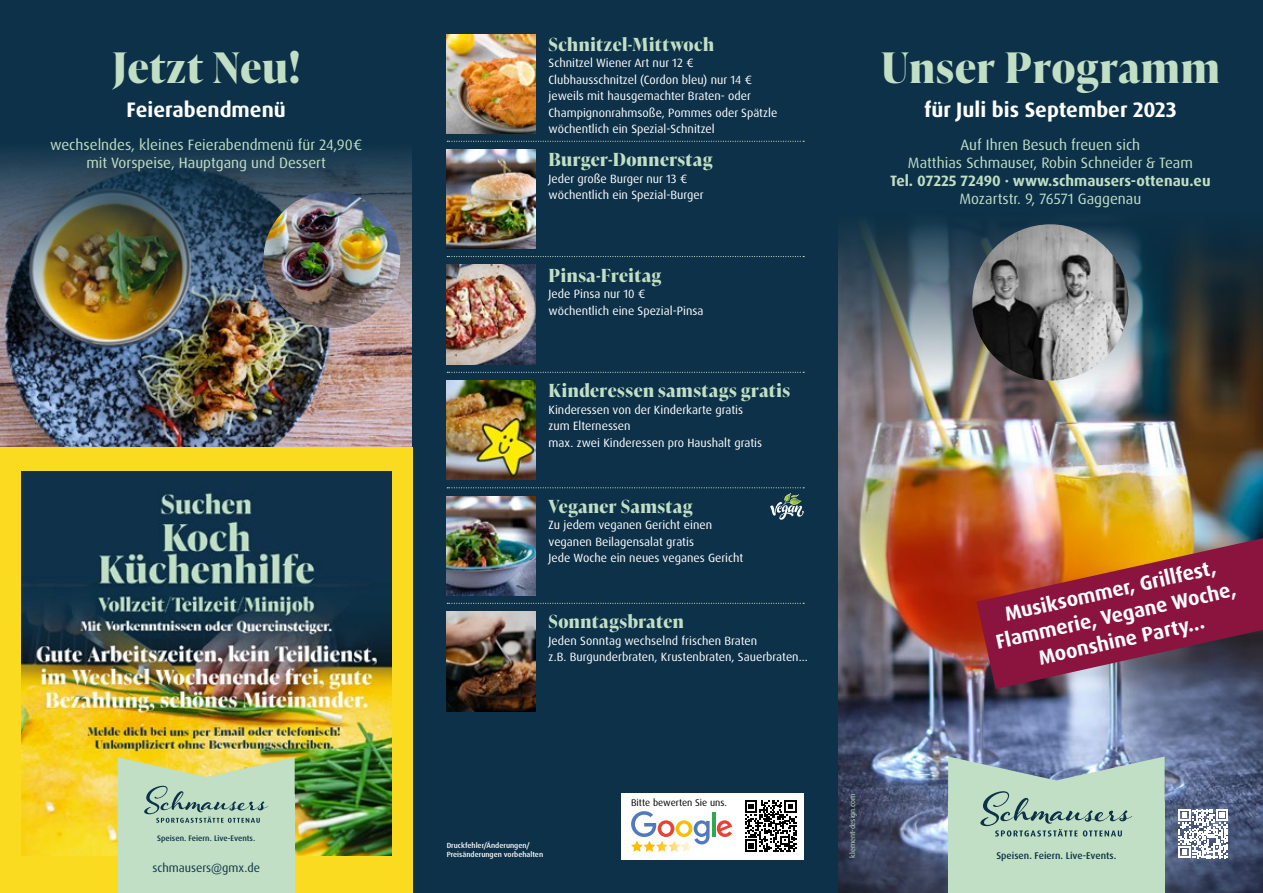
<style>
.page{position:relative;width:1263px;height:893px;background:#fff}
.page>*{position:absolute;margin:0;border:0;box-sizing:border-box;transform-origin:0 0}
.t1{font:700 42px "Ivy Presto Display";letter-spacing:.02em;color:#c1dfc4}
.t2{font:700 21px "Dax Pro";color:#fff}
.t3{font:700 20.25px/25.2px "Dax Pro";color:#fff;text-align:center}
.t4{font:700 18px "Ivy Presto Display";letter-spacing:.03em;color:#c1dfc4}
.t5{font:15px/18px "Dax Pro";color:#c1dfc4;text-align:center}
.t6{font:700 15px "Dax Pro";color:#c1dfc4}
.t7{font:12px/16.5px "Dax Pro";color:#fff}
.t8{font:12px "Dax Pro";color:#0c3148}
.t9{font:500 9.75px "Dax Pro";color:#0c3148}
.t10{font:9.75px "Dax Pro";color:#000}
.t11{font:500 7.95px "Dax Pro";color:#0c3148}
.t12{font:500 7.5px/9px "Dax Pro";color:#fff}
.t13{font:7.5px "Dax Pro";color:#c1dfc4}
</style>
<div class="page">
<img style="left:0;top:319px;width:412px;height:127px">
<img style="left:838px;top:389px;width:425px;height:504px">
<div style="left:838px;top:0;width:425px;height:211px;background:#0c3148"></div>
<div style="left:0;top:0;width:412px;height:142px;background:#0c3148"></div>
<img style="left:838px;top:211px;width:425px;height:178px">
<img style="left:0;top:142px;width:412px;height:177px">
<div style="left:412px;top:0;width:426px;height:893px;background:#0c3148"></div>
<div style="left:20px;top:470px;width:372px;height:387px;background:#0f314a"></div>
<img style="left:21px;top:492px;width:371px;height:365px">
<div style="left:0;top:447px;width:21px;height:445px;background:#fadb20"></div>
<div style="left:392px;top:447px;width:20px;height:445px;background:#fadb20"></div>
<div style="left:0;top:447px;width:412px;height:23px;background:#fadb20"></div>
<div style="left:0;top:857px;width:412px;height:36px;background:#fadb20"></div>
<svg style="left:948px;top:708px;width:216px;height:185px;background:#a7c0bc"></svg>
<svg style="left:1178px;top:809px;width:50px;height:49px"></svg>
<img style="left:972px;top:224px;width:156px;height:157px;border-radius:78px">
<svg style="left:976px;top:538px;width:287px;height:151px;background:#8f3541"></svg>
<img style="left:446px;top:34px;width:89px;height:99px">
<img style="left:446px;top:150px;width:89px;height:99px">
<img style="left:446px;top:265px;width:89px;height:99px">
<img style="left:447px;top:381px;width:89px;height:99px">
<img style="left:446px;top:496px;width:89px;height:99px">
<img style="left:446px;top:612px;width:89px;height:99px">
<svg style="left:447px;top:141px;width:357px;height:1px"></svg>
<svg style="left:447px;top:256px;width:357px;height:1px"></svg>
<svg style="left:447px;top:372px;width:357px;height:1px"></svg>
<svg style="left:447px;top:603px;width:357px;height:1px"></svg>
<div style="left:621px;top:793px;width:183px;height:66px;background:#fff"></div>
<svg style="left:745px;top:800px;width:51px;height:52px"></svg>
<hr style="left:712px;top:812px;width:3px;height:24px;background:#32a752">
<svg style="left:717px;top:820px;width:15px;height:17px"></svg>
<svg style="left:631px;top:811px;width:78px;height:41px"></svg>
<svg style="left:654px;top:840px;width:40px;height:12px"></svg>
<svg style="left:447px;top:487px;width:357px;height:33px"></svg>
<img style="left:263px;top:191px;width:137px;height:137px;border-radius:68px">
<div style="left:118px;top:794px;width:177px;height:99px;background:#c1dfc4"></div>
<img style="left:118px;top:718px;width:177px;height:105px">
<h3 class="t4" style="left:549px;top:31px;width:167px">Schnitzel-Mittwoch</h3>
<p class="t7" style="left:549px;top:55px;width:230px">Schnitzel Wiener Art nur 12 € Clubhausschnitzel (Cordon bleu) nur 14 € jeweils mit hausgemachter Braten- oder Champignonrahmsoße, Pommes oder Spätzle wöchentlich ein Spezial-Schnitzel</p>
<h3 class="t4" style="left:549px;top:146px;width:165px">Burger-Donnerstag</h3>
<p class="t7" style="left:549px;top:170px;width:157px">Jeder große Burger nur 13 € wöchentlich ein Spezial-Burger</p>
<h1 class="t1" style="left:113px;top:37px;width:189px">Jetzt Neu!</h1>
<h1 class="t1" style="left:881px;top:37px;width:340px">Unser Programm</h1>
<h2 class="t2" style="left:127px;top:96px;width:161px">Feierabendmenü</h2>
<h2 class="t2" style="left:924px;top:96px;width:254px">für Juli bis September 2023</h2>
<p class="t5" style="left:908px;top:136px;width:286px">Auf Ihren Besuch freuen sich<br>Matthias Schmauser, Robin Schneider &amp; Team</p>
<p class="t6" style="left:890px;top:171px;width:322px">Tel. 07225 72490 · www.schmausers-ottenau.eu</p>
<p class="t5" style="left:959px;top:190px;width:183px">Mozartstr. 9, 76571 Gaggenau</p>
<p class="t5" style="left:50px;top:136px;width:314px">wechselndes, kleines Feierabendmenü für 24,90€ mit Vorspeise, Hauptgang und Dessert</p>
<h3 class="t4" style="left:549px;top:262px;width:114px">Pinsa-Freitag</h3>
<p class="t7" style="left:549px;top:286px;width:156px">Jede Pinsa nur 10 € wöchentlich eine Spezial-Pinsa</p>
<p class="t11" style="left:157px;top:833px;width:99px">Speisen. Feiern. Live-Events.</p>
<p class="t8" style="left:152px;top:860px;width:109px">schmausers@gmx.de</p>
<h3 class="t4" style="left:549px;top:377px;width:243px">Kinderessen samstags gratis</h3>
<p class="t7" style="left:549px;top:401px;width:215px">Kinderessen von der Kinderkarte gratis zum Elternessen<br>max. zwei Kinderessen pro Haushalt gratis</p>
<h3 class="t4" style="left:549px;top:493px;width:146px">Veganer Samstag</h3>
<p class="t7" style="left:549px;top:517px;width:196px">Zu jedem veganen Gericht einen veganen Beilagensalat gratis<br>Jede Woche ein neues veganes Gericht</p>
<h3 class="t4" style="left:549px;top:608px;width:137px">Sonntagsbraten</h3>
<p class="t7" style="left:549px;top:632px;width:261px">Jeden Sonntag wechselnd frischen Braten<br>z.B. Burgunderbraten, Krustenbraten, Sauerbraten…</p>
<p class="t12" style="left:447px;top:841px;width:98px">Druckfehler/Änderungen/<br>Preisänderungen vorbehalten</p>
<p class="t10" style="left:631px;top:796px;width:97px">Bitte bewerten Sie uns.</p>
<p class="t13" style="left:848px;top:858px;width:66px;rotate:-90deg">klement-design.com</p>
<h3 class="t3" style="left:988px;top:604px;width:247px;rotate:-12deg">Musiksommer, Grillfest,<br>Flammerie, Vegane Woche,<br>Moonshine Party...</h3>
<p class="t9" style="left:996px;top:849px;width:121px">Speisen. Feiern. Live-Events.</p>
</div>
